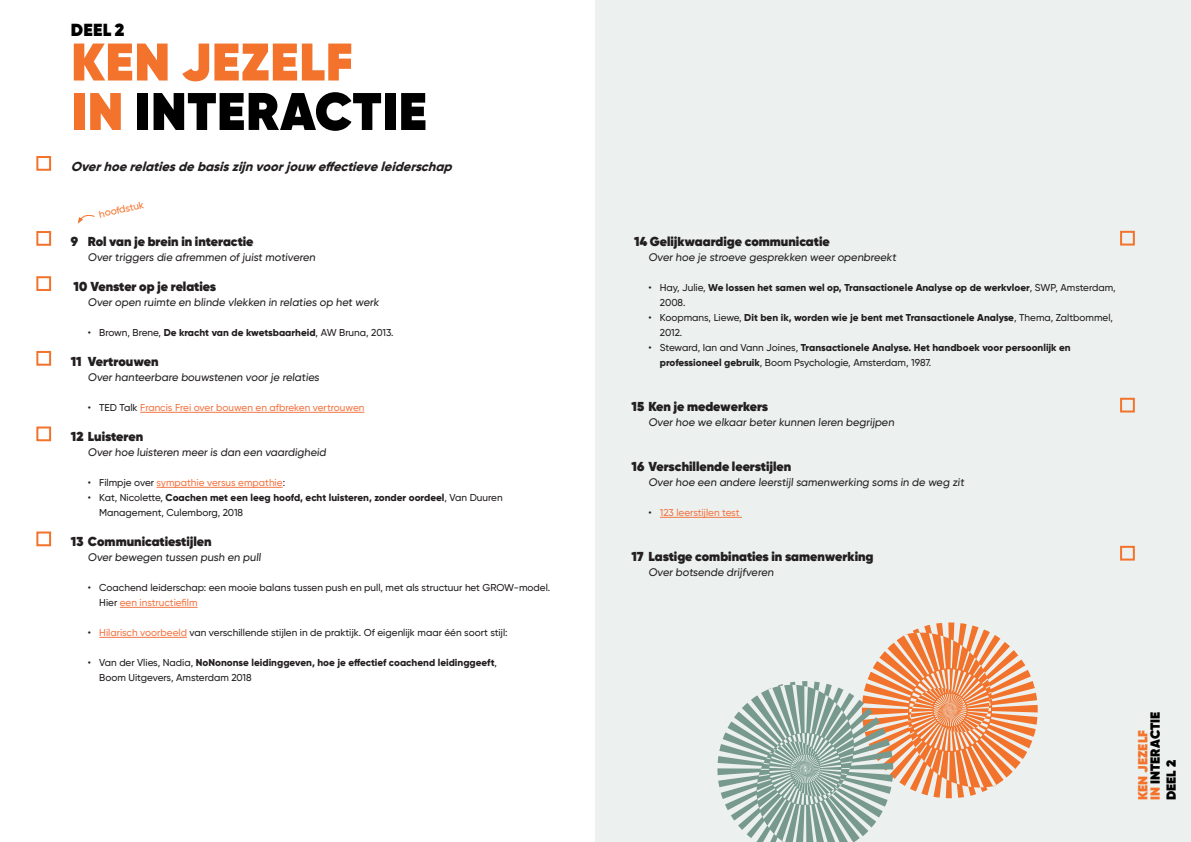
<style>
.page{position:relative;width:1191px;height:842px;background:#fff}
.page>*{position:absolute;margin:0;border:0;box-sizing:border-box;transform-origin:0 0}
.t1{font:800 52.8px/49.5px "Gilroy";letter-spacing:.01em;color:#f3732c}
.t2{font:800 17.5px "Gilroy";color:#000001}
.t3{font:800 13.2px/12.4px "Gilroy";letter-spacing:.01em;color:#f3732c}
.t4{font:800 13.1px "Gilroy";color:#000001}
.t5{font:800 13px "Gilroy";color:#231f20}
.t6{font:italic 800 13px "Gilroy";color:#231f20}
.t7{font:500 11px "Gilroy";color:#231f20}
.t8{font:800 10px/15px "Gilroy";color:#231f20}
.t9{font:500 10px/15px "Gilroy";color:#231f20}
.t10{font:500 10px "Gilroy";color:#f37645}
.t11{font:500 10px "Gilroy";color:#f3732c}
.s1{color:#000}
.s2{font-weight:800}
.s3{color:#231f20}
.s4{color:#f37645}
.s5{font-weight:500}
</style>
<div class="page">
<div style="left:595px;top:0;width:596px;height:842px;background:#ecf1ef"></div>
<hr style="left:140px;top:412px;width:224px;height:1px;background:#f37645">
<hr style="left:157px;top:487px;width:126px;height:1px;background:#f37645">
<hr style="left:120px;top:607px;width:78px;height:1px;background:#f37645">
<hr style="left:99px;top:637px;width:88px;height:1px;background:#f37645">
<div style="left:36px;top:156px;width:15px;height:15px;border:2px solid #f3732c"></div>
<svg style="left:78px;top:214px;width:17px;height:10px"></svg>
<hr style="left:660px;top:517px;width:82px;height:1px;background:#f37645">
<svg style="left:717px;top:622px;width:320px;height:220px"></svg>
<div style="left:1120px;top:231px;width:14px;height:15px;border:2px solid #f3732c"></div>
<div style="left:1120px;top:398px;width:14px;height:14px;border:2px solid #f3732c"></div>
<div style="left:1120px;top:546px;width:14px;height:15px;border:2px solid #f3732c"></div>
<div style="left:36px;top:231px;width:15px;height:15px;border:2px solid #f3732c"></div>
<div style="left:36px;top:276px;width:15px;height:15px;border:2px solid #f3732c"></div>
<div style="left:36px;top:351px;width:15px;height:15px;border:2px solid #f3732c"></div>
<div style="left:36px;top:426px;width:15px;height:15px;border:2px solid #f3732c"></div>
<div style="left:36px;top:531px;width:15px;height:15px;border:2px solid #f3732c"></div>
<h2 class="t2" style="left:71px;top:18px;width:55px">DEEL 2</h2>
<h1 class="t1" style="left:71px;top:37px;width:357px">KEN JEZELF<br>IN <span class="s1">INTERACTIE</span></h1>
<h3 class="t6" style="left:71px;top:158px;width:386px">Overhoerelatiesdebasiszijnvoorjouw effectieveleiderschap</h3>
<p class="t11" style="left:98px;top:208px;width:47px;rotate:-12deg">hoofdstuk</p>
<h3 class="t5" style="left:71px;top:233px;width:184px">9 Rol van je brein in interactie</h3>
<p class="t7" style="left:88px;top:250px;width:230px">Over triggers die afremmen of juist motiveren</p>
<h3 class="t5" style="left:73px;top:278px;width:144px">10 Venster op je relaties</h3>
<p class="t7" style="left:88px;top:295px;width:294px">Over open ruimte en blinde vlekken in relaties op het werk</p>
<p class="t9" style="left:88px;top:325px;width:307px">• Brown, Brene, <span class="s2">De kracht van de kwetsbaarheid</span>, AW Bruna, 2013.</p>
<h3 class="t5" style="left:71px;top:353px;width:89px">11 Vertrouwen</h3>
<p class="t7" style="left:88px;top:370px;width:234px">Over hanteerbare bouwstenen voor je relaties</p>
<p class="t10" style="left:88px;top:401px;width:278px"><span class="s3">• TED Talk</span> Francis Frei over bouwen en afbreken vertrouwen</p>
<h3 class="t5" style="left:71px;top:428px;width:74px">12 Luisteren</h3>
<p class="t7" style="left:88px;top:445px;width:241px">Over hoe luisteren meer is dan een vaardigheid</p>
<p class="t10" style="left:88px;top:476px;width:199px"><span class="s3">• Filmpje over</span> sympathie versus empathie<span class="s3">:</span></p>
<p class="t9" style="left:99px;top:490px;width:405px;text-indent:-11px">• Kat, Nicolette, <span class="s2">Coachen met een leeg hoofd, echt luisteren, zonder oordeel</span>, Van Duuren<br>Management, Culemborg, 2018</p>
<h3 class="t5" style="left:71px;top:533px;width:142px">13 Communicatiestijlen</h3>
<p class="t7" style="left:88px;top:550px;width:176px">Over bewegen tussen push en pull</p>
<p class="t9" style="left:99px;top:580px;width:452px;text-indent:-11px">• Coachend leiderschap: een mooie balans tussen push en pull, met als structuur het GROW-model.<br>Hier <span class="s4">een instructiefilm</span></p>
<p class="t9" style="left:88px;top:625px;width:421px">• <span class="s4">Hilarisch voorbeeld</span> van verschillende stijlen in de praktijk. Of eigenlijk maar één soort stijl:</p>
<p class="t8" style="left:99px;top:655px;width:399px;text-indent:-11px"><span class="s5">• Van der Vlies, Nadia,</span> NoNononse leidinggeven, hoe je effectief coachend leidinggeeft<span class="s5">,<br>Boom Uitgevers, Amsterdam 2018</span></p>
<h3 class="t5" style="left:634px;top:233px;width:197px">14 Gelijkwaardige communicatie</h3>
<p class="t7" style="left:648px;top:250px;width:251px">Over hoe je stroeve gesprekken weer openbreekt</p>
<p class="t8" style="left:660px;top:280px;width:457px;text-indent:-11px"><span class="s5">• Hay, Julie,</span> We lossen het samen wel op, Transactionele Analyse op de werkvloer<span class="s5">, SWP, Amsterdam,<br>2008.</span></p>
<p class="t8" style="left:660px;top:310px;width:455px;text-indent:-11px"><span class="s5">• Koopmans, Liewe,</span> Dit ben ik, worden wie je bent met Transactionele Analyse<span class="s5">, Thema, Zaltbommel,<br>2012.</span></p>
<p class="t8" style="left:660px;top:340px;width:412px;text-indent:-11px"><span class="s5">• Steward, Ian and Vann Joines,</span> Transactionele Analyse. Het handboek voor persoonlijk en professioneel gebruik<span class="s5">, Boom Psychologie, Amsterdam, 1987.</span></p>
<h3 class="t5" style="left:631px;top:398px;width:138px">15 Ken je medewerkers</h3>
<p class="t7" style="left:648px;top:415px;width:249px">Over hoe we elkaar beter kunnen leren begrijpen</p>
<h3 class="t5" style="left:631px;top:458px;width:161px">16 Verschillende leerstijlen</h3>
<p class="t7" style="left:648px;top:475px;width:318px">Over hoe een andere leerstijl samenwerking soms in de weg zit</p>
<p class="t10" style="left:648px;top:506px;width:92px"><span class="s3">•</span> 123 leerstijlen test</p>
<h3 class="t5" style="left:631px;top:548px;width:244px">17 Lastige combinaties in samenwerking</h3>
<p class="t7" style="left:648px;top:565px;width:128px">Over botsende drijfveren</p>
<h3 class="t3" style="left:1136px;top:800px;width:90px;rotate:-90deg">KEN JEZELF<br>IN <span class="s1">INTERACTIE</span></h3>
<h3 class="t4" style="left:1163px;top:800px;width:42px;rotate:-90deg">DEEL 2</h3>
</div>
